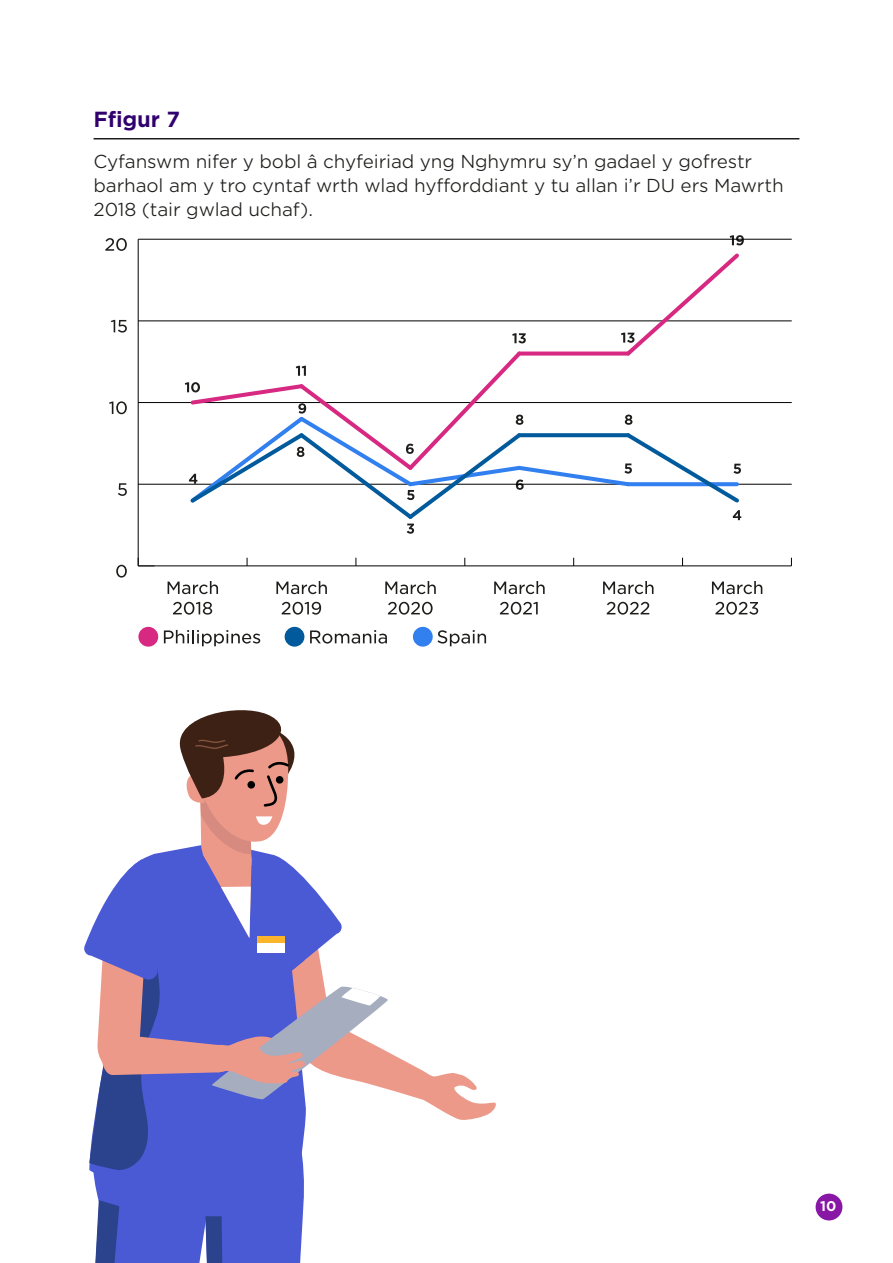
<style>
.page{position:relative;width:893px;height:1263px;background:#fff}
.page>*{position:absolute;margin:0;border:0;box-sizing:border-box;transform-origin:0 0}
.Figure_table_title{font:700 21px "Gotham S Sm";color:#31006f}
.Body_copy{font:300 18px/24px "Gotham S Sm";letter-spacing:-.01em;color:#1d1d1b}
.t1{font:700 13.5px "Gotham S Sm";color:#fff}
</style>
<div class="page">
<div style="left:816px;top:1193px;width:26px;height:27px;background:#8917a6;border-radius:50%"></div>
<hr style="left:94px;top:138px;width:705px;height:1px;background:#1d1d1b">
<div style="left:138px;top:627px;width:20px;height:20px;background:#d72882;border-radius:50%"></div>
<svg style="left:164px;top:630px;width:96px;height:16px"></svg>
<div style="left:285px;top:627px;width:19px;height:20px;background:#005a9b;border-radius:50%"></div>
<svg style="left:310px;top:630px;width:77px;height:13px"></svg>
<hr style="left:138px;top:566px;width:653px;height:1px;background:#000">
<svg style="left:116px;top:565px;width:11px;height:13px"></svg>
<svg style="left:118px;top:483px;width:9px;height:13px"></svg>
<svg style="left:109px;top:401px;width:18px;height:13px"></svg>
<svg style="left:111px;top:320px;width:16px;height:13px"></svg>
<svg style="left:105px;top:238px;width:22px;height:13px"></svg>
<hr style="left:138px;top:239px;width:1px;height:327px;background:#000">
<hr style="left:138px;top:484px;width:654px;height:1px;background:#000">
<hr style="left:138px;top:402px;width:654px;height:1px;background:#000">
<hr style="left:138px;top:321px;width:654px;height:1px;background:#000">
<hr style="left:138px;top:239px;width:654px;height:1px;background:#000">
<svg style="left:185px;top:235px;width:559px;height:299px"></svg>
<svg style="left:712px;top:581px;width:50px;height:13px"></svg>
<svg style="left:715px;top:602px;width:43px;height:13px"></svg>
<svg style="left:603px;top:581px;width:50px;height:13px"></svg>
<svg style="left:607px;top:602px;width:42px;height:13px"></svg>
<svg style="left:494px;top:581px;width:51px;height:13px"></svg>
<svg style="left:500px;top:602px;width:38px;height:13px"></svg>
<svg style="left:385px;top:581px;width:51px;height:13px"></svg>
<svg style="left:388px;top:602px;width:45px;height:13px"></svg>
<svg style="left:276px;top:581px;width:51px;height:13px"></svg>
<svg style="left:282px;top:602px;width:39px;height:13px"></svg>
<svg style="left:168px;top:581px;width:50px;height:13px"></svg>
<svg style="left:173px;top:602px;width:39px;height:13px"></svg>
<div style="left:413px;top:627px;width:20px;height:20px;background:#327fef;border-radius:50%"></div>
<svg style="left:437px;top:630px;width:49px;height:16px"></svg>
<svg style="left:84px;top:710px;width:412px;height:553px"></svg>
<h2 class="Figure_table_title" style="left:94px;top:105px;width:88px">Ffigur 7</h2>
<p class="Body_copy" style="left:94px;top:149px;width:692px">Cyfanswm nifer y bobl â chyfeiriad yng Nghymru sy’n gadael y gofrestr barhaol am y tro cyntaf wrth wlad hyfforddiant y tu allan i’r DU ers Mawrth<br>2018 (tair gwlad uchaf).</p>
<p class="t1" style="left:820px;top:1197px;width:18px">10</p>
</div>
